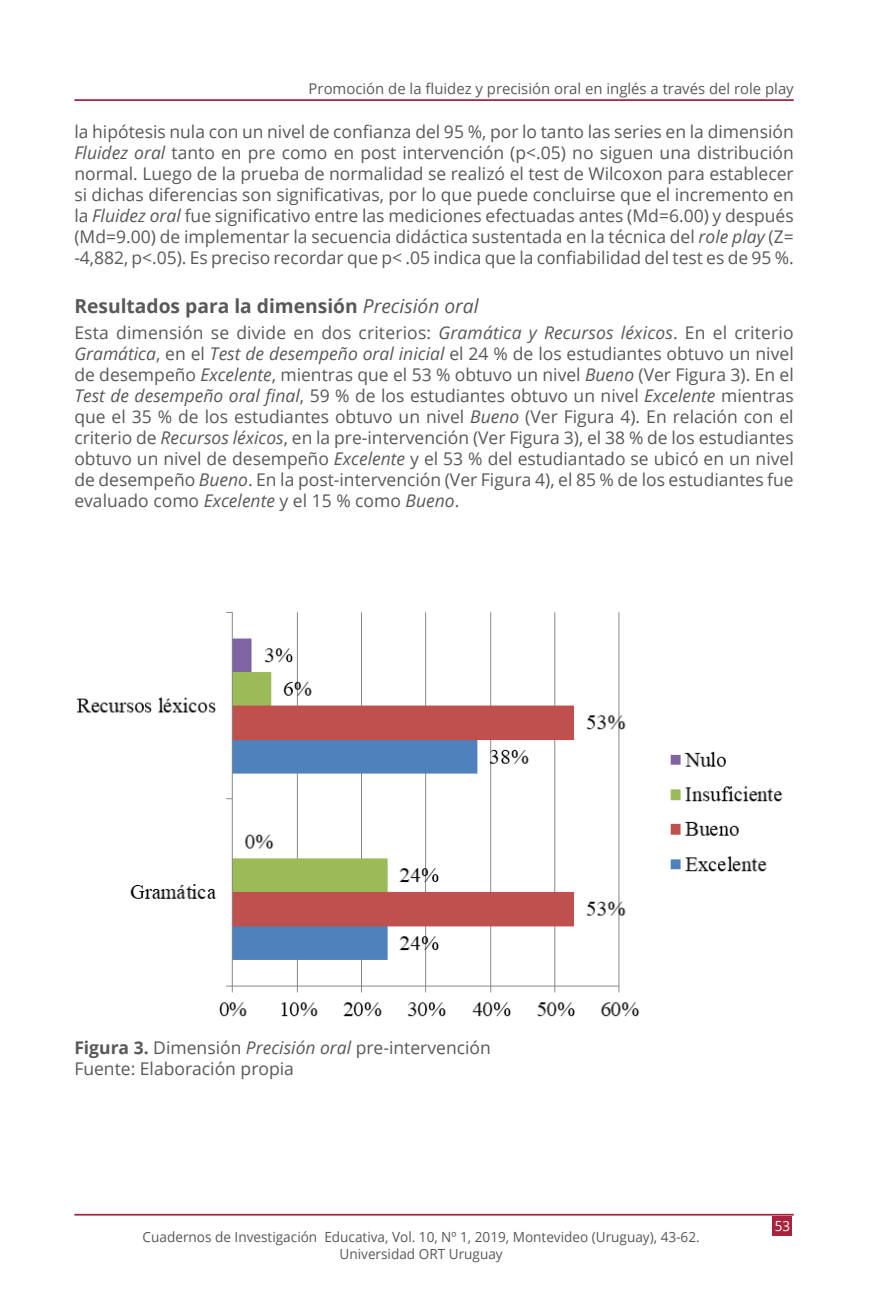
<style>
.page{position:relative;width:893px;height:1290px;background:#fff}
.page>*{position:absolute;margin:0;border:0;box-sizing:border-box;transform-origin:0 0}
.subtitulos{font:700 19.25px "Open Sans";color:#57585a}
.Texto{font:17.5px/21px "Open Sans";color:#57585a;text-align:justify}
.t1{font:14.88px "Open Sans";color:#57585a}
.t2{font:14px/16.8px "Open Sans";color:#57585a;text-align:center}
.t3{font:14px "Open Sans";color:#fff;scale:.95 1}
.s1{font-style:italic}
.s2{font-weight:400;font-style:italic}
.s3{font-weight:700}
</style>
<div class="page">
<hr style="left:74px;top:1214px;width:720px;height:1px;background:#a9233d">
<hr style="left:74px;top:99px;width:720px;height:2px;background:#a9233d">
<div style="left:772px;top:1215px;width:20px;height:20px;background:#a9233d"></div>
<img style="left:76px;top:611px;width:707px;height:406px">
<p class="t1" style="left:309px;top:78px;width:487px">Promoción de la fluidez y precisión oral en inglés a través del role play</p>
<p class="Texto" style="left:74px;top:120px;width:721px">la hipótesis nula con un nivel de confianza del 95 %, por lo tanto las series en la dimensión <span class="s1">Fluidez oral</span> tanto en pre como en post intervención (p&lt;.05) no siguen una distribución normal. Luego de la prueba de normalidad se realizó el test de Wilcoxon para establecer si dichas diferencias son significativas, por lo que puede concluirse que el incremento en la <span class="s1">Fluidez oral</span> fue significativo entre las mediciones efectuadas antes (Md=6.00) y después (Md=9.00) de implementar la secuencia didáctica sustentada en la técnica del <span class="s1">role play</span> (Z= -4,882, p&lt;.05). Es preciso recordar que p&lt; .05 indica que la confiabilidad del test es de 95 %.</p>
<p class="subtitulos" style="left:74px;top:292px;width:406px">Resultados para la dimensión <span class="s2">Precisión oral</span></p>
<p class="Texto" style="left:74px;top:322px;width:721px">Esta dimensión se divide en dos criterios: <span class="s1">Gramática y Recursos léxicos</span>. En el criterio <span class="s1">Gramática</span>, en el <span class="s1">Test de desempeño oral inicial</span> el 24 % de los estudiantes obtuvo un nivel de desempeño <span class="s1">Excelente</span>, mientras que el 53 % obtuvo un nivel <span class="s1">Bueno</span> (Ver Figura 3). En el <span class="s1">Test de desempeño oral final</span>, 59 % de los estudiantes obtuvo un nivel <span class="s1">Excelente</span> mientras que el 35 % de los estudiantes obtuvo un nivel <span class="s1">Bueno</span> (Ver Figura 4). En relación con el criterio de <span class="s1">Recursos léxicos</span>, en la pre-intervención (Ver Figura 3), el 38 % de los estudiantes obtuvo un nivel de desempeño <span class="s1">Excelente</span> y el 53 % del estudiantado se ubicó en un nivel de desempeño <span class="s1">Bueno</span>. En la post-intervención (Ver Figura 4), el 85 % de los estudiantes fue evaluado como <span class="s1">Excelente</span> y el 15 % como <span class="s1">Bueno</span>.</p>
<p class="Texto" style="left:74px;top:1037px;width:418px"><span class="s3">Figura 3.</span> Dimensión <span class="s1">Precisión oral</span> pre-intervención</p>
<p class="Texto" style="left:74px;top:1058px;width:221px">Fuente: Elaboración propia</p>
<p class="t2" style="left:143px;top:1228px;width:559px">Cuadernos de Investigación Educativa, Vol. 10, Nº 1, 2019, Montevideo (Uruguay), 43-62.<br>Universidad ORT Uruguay</p>
<p class="t3" style="left:775px;top:1216px;width:18px">53</p>
</div>
